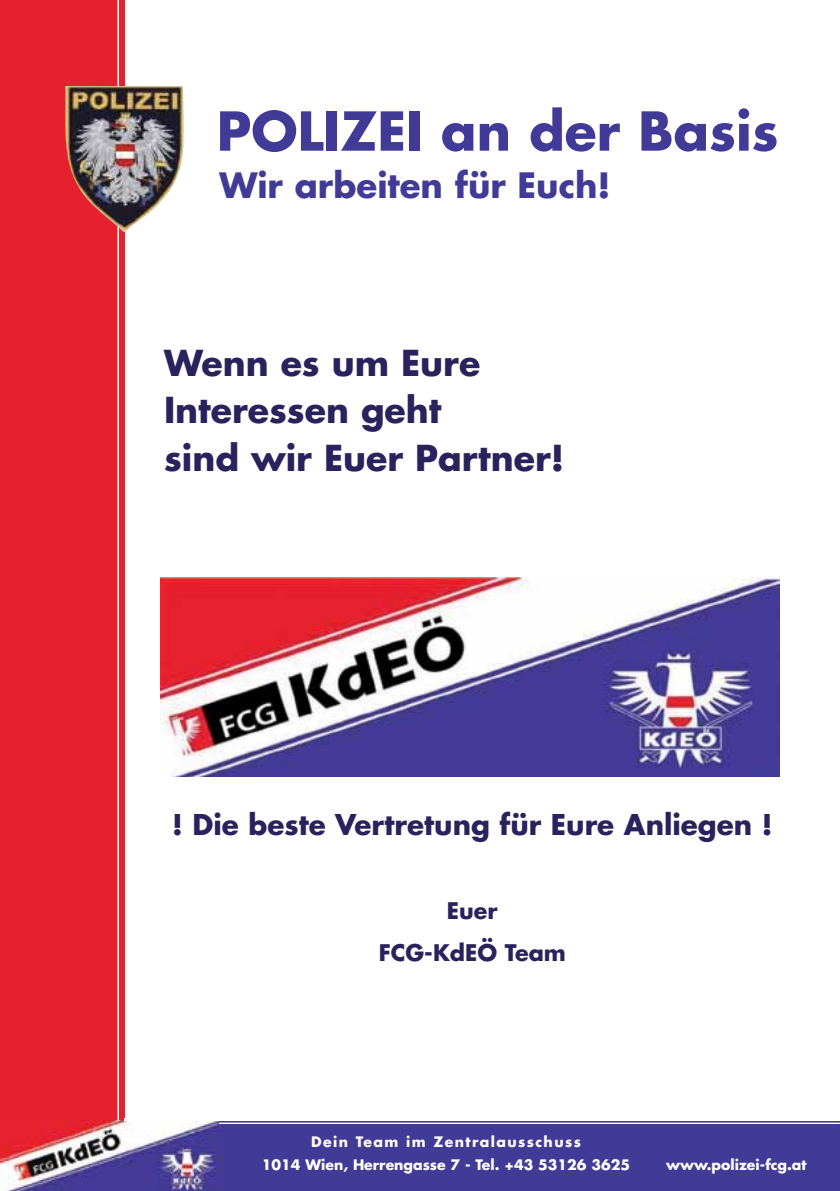
<style>
.page{position:relative;width:840px;height:1191px;background:#fff}
.page>*{position:absolute;margin:0;border:0;box-sizing:border-box;transform-origin:0 0}
.t1{font:700 52.2px "Futura";color:#413b97}
.t2{font:700 34.8px/47.6px "Futura";color:#29235d}
.t3{font:700 34px "Futura";color:#413b97}
.t4{font:700 27.8px "Futura";color:#29235d}
.t5{font:700 22.2px/42.2px "Futura";color:#29235d;text-align:center}
.t6{font:700 14px/22.6px "Futura";color:#fff;text-align:center}
</style>
<div class="page">
<div style="left:0;top:0;width:124px;height:1191px;background:#e5212e"></div>
<div style="left:0;top:1121px;width:839px;height:70px;background:#413b97"></div>
<img style="left:160px;top:578px;width:618px;height:199px">
<img style="left:0;top:1120px;width:224px;height:71px">
<hr style="left:219px;top:1122px;width:620px;height:2px;background:#fff">
<hr style="left:117px;top:0;width:2px;height:1120px;background:#fff">
<img style="left:65px;top:86px;width:120px;height:146px">
<hr style="left:124px;top:1118px;width:102px;height:3px;background:#fff">
<h1 class="t1" style="left:216px;top:95px;width:563px">Polizei an der Basis</h1>
<h3 class="t3" style="left:219px;top:162px;width:392px">Wir arbeiten für Euch!</h3>
<h2 class="t2" style="left:164px;top:338px;width:401px">Wenn es um Eure<br>Interessen geht<br>sind wir Euer Partner!</h2>
<h3 class="t4" style="left:172px;top:805px;width:601px">! Die beste Vertretung für Eure Anliegen !</h3>
<h3 class="t5" style="left:378px;top:889px;width:189px">Euer<br>FCG-KdEÖ Team</h3>
<p class="t6" style="left:262px;top:1130px;width:369px">Dein Team im Zentralausschuss<br>1014 Wien, Herrengasse 7 - Tel. +43 53126 3625</p>
<p class="t6" style="left:665px;top:1153px;width:142px">www.polizei-fcg.at</p>
</div>
